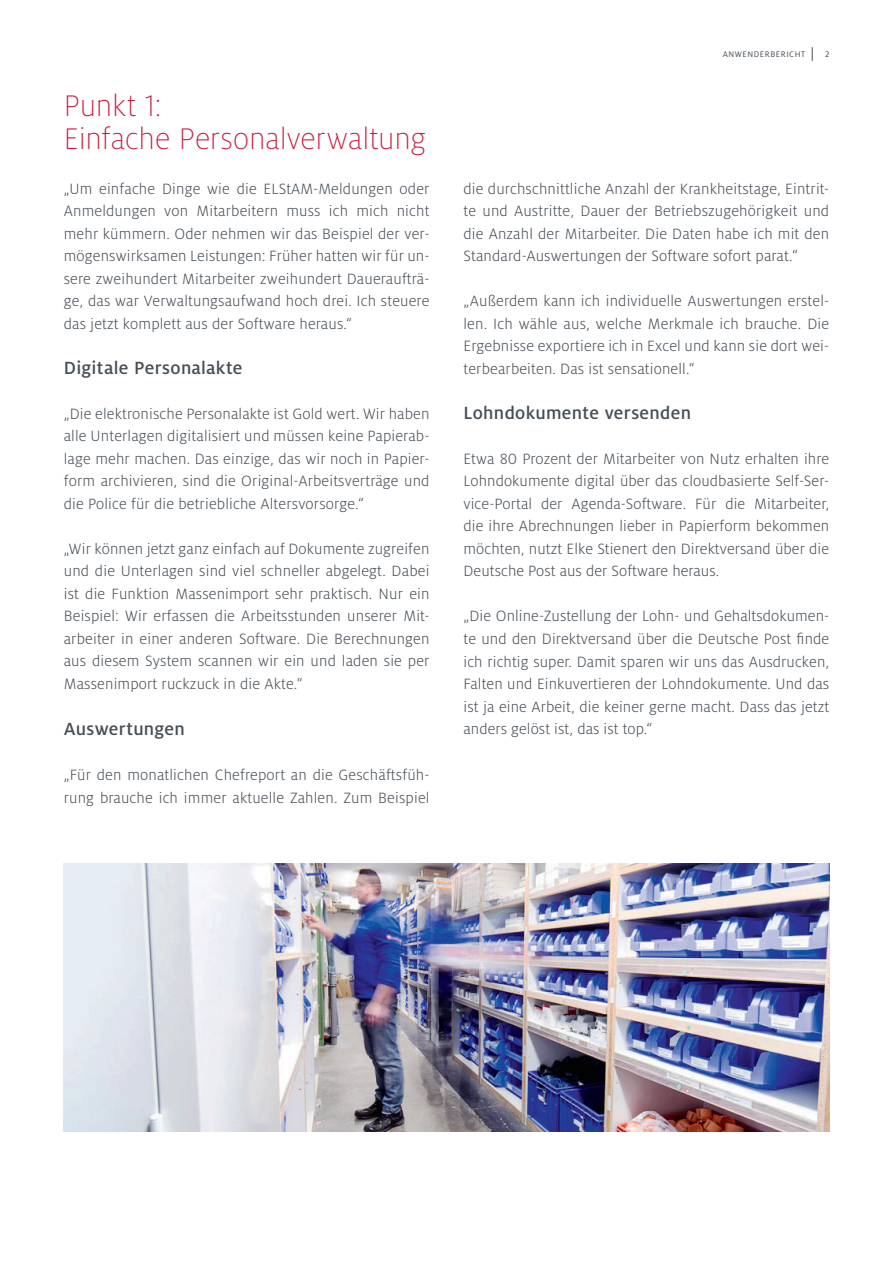
<style>
.page{position:relative;width:893px;height:1263px;background:#fff}
.page>*{position:absolute;margin:0;border:0;box-sizing:border-box;transform-origin:0 0}
.t1{font:300 expanded 33px/33px "Milo OT";color:#cc1637}
.t2{font:500 19.5px "Milo OT";letter-spacing:.02em;color:#464e56}
.t3{font:300 16.5px/22.5px "Milo OT";letter-spacing:.01em;color:#464e56;text-align:justify}
.t4{font:9px "Milo OT";letter-spacing:.06em;color:#464e56}
</style>
<div class="page">
<svg style="left:812px;top:47px;width:1px;height:14px"></svg>
<img style="left:64px;top:863px;width:765px;height:268px">
<h1 class="t1" style="left:64px;top:89px;width:364px">Punkt 1:<br>Einfache Personalverwaltung</h1>
<p class="t3" style="left:64px;top:177px;width:367px">„Um einfache Dinge wie die ELStAM-Meldungen oder Anmeldungen von Mitarbeitern muss ich mich nicht mehr kümmern. Oder nehmen wir das Beispiel der ver&shy;mögenswirksamen Leistungen: Früher hatten wir für un&shy;sere zweihundert Mitarbeiter zweihundert Daueraufträ&shy;ge, das war Verwaltungsaufwand hoch drei. Ich steuere das jetzt komplett aus der Software heraus.“</p>
<p class="t2" style="left:64px;top:357px;width:180px">Digitale Personalakte</p>
<p class="t3" style="left:64px;top:402px;width:367px">„Die elektronische Personalakte ist Gold wert. Wir haben alle Unterlagen digitalisiert und müssen keine Papierab&shy;lage mehr machen. Das einzige, das wir noch in Papier&shy;form archivieren, sind die Original-Arbeitsverträge und die Police für die betriebliche Altersvorsorge.“</p>
<p class="t3" style="left:64px;top:537px;width:367px">„Wir können jetzt ganz einfach auf Dokumente zugreifen und die Unterlagen sind viel schneller abgelegt. Dabei ist die Funktion Massenimport sehr praktisch. Nur ein Beispiel: Wir erfassen die Arbeitsstunden unserer Mit&shy;arbeiter in einer anderen Software. Die Berechnungen aus diesem System scannen wir ein und laden sie per Massenimport ruckzuck in die Akte.“</p>
<p class="t2" style="left:64px;top:718px;width:123px">Auswertungen</p>
<p class="t3" style="left:64px;top:764px;width:367px">„Für den monatlichen Chefreport an die Geschäftsfüh&shy;rung brauche ich immer aktuelle Zahlen. Zum Beispiel</p>
<p class="t4" style="left:723px;top:49px;width:84px">ANWENDERBERICHT</p>
<p class="t4" style="left:825px;top:49px;width:6px">2</p>
<p class="t3" style="left:463px;top:178px;width:367px">die durchschnittliche Anzahl der Krankheitstage, Eintrit&shy;te und Austritte, Dauer der Betriebszugehörigkeit und die Anzahl der Mitarbeiter. Die Daten habe ich mit den Standard-Auswertungen der Software sofort parat.“</p>
<p class="t3" style="left:463px;top:290px;width:367px">„Außerdem kann ich individuelle Auswertungen erstel&shy;len. Ich wähle aus, welche Merkmale ich brauche. Die Ergebnisse exportiere ich in Excel und kann sie dort wei&shy;terbearbeiten. Das ist sensationell.“</p>
<p class="t2" style="left:463px;top:402px;width:229px">Lohndokumente versenden</p>
<p class="t3" style="left:463px;top:448px;width:367px">Etwa 80 Prozent der Mitarbeiter von Nutz erhalten ihre Lohndokumente digital über das cloudbasierte Self-Ser&shy;vice-Portal der Agenda-Software. Für die Mitarbeiter, die ihre Abrechnungen lieber in Papierform bekommen möchten, nutzt Elke Stienert den Direktversand über die Deutsche Post aus der Software heraus.</p>
<p class="t3" style="left:463px;top:605px;width:367px">„Die Online-Zustellung der Lohn- und Gehaltsdokumen&shy;te und den Direktversand über die Deutsche Post finde ich richtig super. Damit sparen wir uns das Ausdrucken, Falten und Einkuvertieren der Lohndokumente. Und das ist ja eine Arbeit, die keiner gerne macht. Dass das jetzt anders gelöst ist, das ist top.“</p>
</div>
